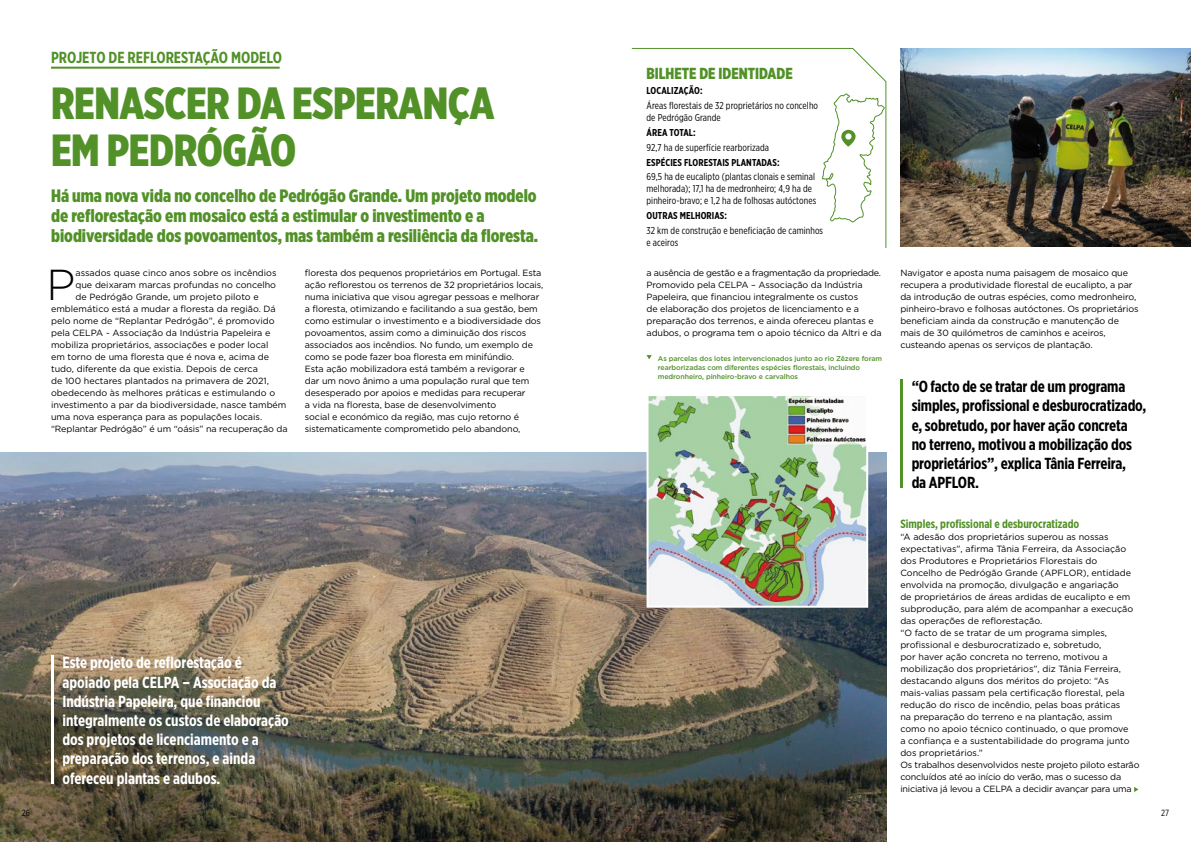
<style>
.page{position:relative;width:1191px;height:842px;background:#fff}
.page>*{position:absolute;margin:0;border:0;box-sizing:border-box;transform-origin:0 0}
.t1{font:900 45px/47px "Gotham X Narrow";letter-spacing:-.01em;color:#519127}
.t2{font:300 43.3px "Gotham";color:#000}
.t3{font:900 18px/20px "Gotham X Narrow";color:#519127}
.t4{font:700 16px/19.2px "Gotham X Narrow";color:#fff}
.t5{font:700 16px/19.2px "Gotham X Narrow";letter-spacing:-.01em;color:#000}
.t6{font:700 16px "Gotham X Narrow";color:#519127}
.t7{font:900 16px "Gotham X Narrow";color:#519127}
.t8{font:700 12px "Gotham X Narrow";color:#519127}
.t9{font:10px/12px "Gotham X Narrow";letter-spacing:.01em;color:#000}
.t10{font:700 10px "Gotham X Narrow";letter-spacing:.01em;color:#000}
.t11{font:9px/12px "Gotham";letter-spacing:-.01em;color:#000}
.t12{font:9px "Gotham X Narrow";color:#000}
.t13{font:500 7px/9px "Gotham";letter-spacing:-.01em;color:#519127}
</style>
<div class="page">
<hr style="left:51px;top:67px;width:229px;height:2px;background:#519127">
<img style="left:0;top:452px;width:886px;height:390px">
<hr style="left:51px;top:656px;width:2px;height:127px;background:#fff">
<hr style="left:900px;top:379px;width:2px;height:109px;background:#519127">
<img style="left:649px;top:397px;width:216px;height:208px">
<div style="left:646px;top:394px;width:222px;height:214px;border:2px solid #fff"></div>
<svg style="left:631px;top:48px;width:255px;height:200px"></svg>
<img style="left:901px;top:48px;width:290px;height:199px">
<svg style="left:646px;top:355px;width:6px;height:4px"></svg>
<svg style="left:1134px;top:787px;width:4px;height:5px"></svg>
<h3 class="t6" style="left:51px;top:48px;width:232px">PROJETO DE REFLORESTAÇÃO MODELO</h3>
<h1 class="t1" style="left:51px;top:79px;width:445px">RENASCER DA ESPERANÇA<br>EM PEDRÓGÃO</h1>
<h3 class="t3" style="left:51px;top:186px;width:488px">Há uma nova vida no concelho de Pedrógão Grande. Um projeto modelo de reflorestação em mosaico está a estimular o investimento e a biodiversidade dos povoamentos, mas também a resiliência da floresta.</h3>
<h3 class="t7" style="left:646px;top:64px;width:148px">BILHETE DE IDENTIDADE</h3>
<p class="t10" style="left:646px;top:85px;width:58px">LOCALIZAÇÃO:</p>
<p class="t9" style="left:646px;top:99px;width:173px">Áreas florestais de 32 proprietários no concelho de Pedrógão Grande</p>
<p class="t10" style="left:646px;top:126px;width:51px">ÁREA TOTAL:</p>
<p class="t9" style="left:646px;top:141px;width:124px">92,7 ha de superfície rearborizada</p>
<p class="t10" style="left:646px;top:156px;width:134px">ESPÉCIES FLORESTAIS PLANTADAS:</p>
<p class="t9" style="left:646px;top:171px;width:171px">69,5 ha de eucalipto (plantas clonais e seminal melhorada); 17,1 ha de medronheiro; 4,9 ha de pinheiro-bravo; e 1,2 ha de folhosas autóctones</p>
<p class="t10" style="left:646px;top:210px;width:82px">OUTRAS MELHORIAS:</p>
<p class="t9" style="left:646px;top:224px;width:178px">32 km de construção e beneficiação de caminhos e aceiros</p>
<h2 class="t2" style="left:47px;top:257px;width:30px">P</h2>
<p class="t11" style="left:75px;top:267px;width:202px">assados quase cinco anos sobre os incêndios</p>
<p class="t11" style="left:75px;top:279px;width:202px">que deixaram marcas profundas no concelho</p>
<p class="t11" style="left:75px;top:291px;width:185px">de Pedrógão Grande, um projeto piloto e</p>
<p class="t11" style="left:51px;top:303px;width:226px">emblemático está a mudar a floresta da região. Dá</p>
<p class="t11" style="left:51px;top:315px;width:225px">pelo nome de “Replantar Pedrógão”, é promovido</p>
<p class="t11" style="left:51px;top:327px;width:221px">pela CELPA - Associação da Indústria Papeleira e</p>
<p class="t11" style="left:51px;top:339px;width:219px">mobiliza proprietários, associações e poder local</p>
<p class="t11" style="left:51px;top:351px;width:220px">em torno de uma floresta que é nova e, acima de</p>
<p class="t11" style="left:51px;top:363px;width:208px">tudo, diferente da que existia. Depois de cerca</p>
<p class="t11" style="left:51px;top:375px;width:219px">de 100 hectares plantados na primavera de 2021,</p>
<p class="t11" style="left:51px;top:387px;width:226px">obedecendo às melhores práticas e estimulando o</p>
<p class="t11" style="left:51px;top:399px;width:237px">investimento a par da biodiversidade, nasce também</p>
<p class="t11" style="left:51px;top:411px;width:213px">uma nova esperança para as populações locais.</p>
<p class="t11" style="left:51px;top:423px;width:238px">“Replantar Pedrógão” é um “oásis” na recuperação da</p>
<p class="t11" style="left:305px;top:267px;width:240px">floresta dos pequenos proprietários em Portugal. Esta ação reflorestou os terrenos de 32 proprietários locais, numa iniciativa que visou agregar pessoas e melhorar a floresta, otimizando e facilitando a sua gestão, bem como estimular o investimento e a biodiversidade dos povoamentos, assim como a diminuição dos riscos associados aos incêndios. No fundo, um exemplo de como se pode fazer boa floresta em minifúndio.<br>Esta ação mobilizadora está também a revigorar e<br>dar um novo ânimo a uma população rural que tem desesperado por apoios e medidas para recuperar<br>a vida na floresta, base de desenvolvimento<br>social e económico da região, mas cujo retorno é sistematicamente comprometido pelo abandono,</p>
<p class="t11" style="left:646px;top:267px;width:236px">a ausência de gestão e a fragmentação da propriedade.<br>Promovido pela CELPA – Associação da Indústria Papeleira, que financiou integralmente os custos<br>de elaboração dos projetos de licenciamento e a preparação dos terrenos, e ainda ofereceu plantas e adubos, o programa tem o apoio técnico da Altri e da</p>
<p class="t13" style="left:658px;top:354px;width:226px">As parcelas dos lotes intervencionados junto ao rio Zêzere foram rearborizadas com diferentes espécies florestais, incluindo medronheiro, pinheiro-bravo e carvalhos</p>
<h3 class="t4" style="left:62px;top:653px;width:228px">Este projeto de reflorestação é apoiado pela CELPA – Associação da Indústria Papeleira, que financiou integralmente os custos de elaboração dos projetos de licenciamento e a preparação dos terrenos, e ainda ofereceu plantas e adubos.</h3>
<p class="t11" style="left:900px;top:267px;width:240px">Navigator e aposta numa paisagem de mosaico que recupera a produtividade florestal de eucalipto, a par da introdução de outras espécies, como medronheiro, pinheiro-bravo e folhosas autóctones. Os proprietários beneficiam ainda da construção e manutenção de mais de 30 quilómetros de caminhos e aceiros, custeando apenas os serviços de plantação.</p>
<h3 class="t5" style="left:911px;top:377px;width:236px">“O facto de se tratar de um programa simples, profissional e desburocratizado, e, sobretudo, por haver ação concreta no terreno, motivou a mobilização dos proprietários”, explica Tânia Ferreira,<br>da APFLOR.</h3>
<h3 class="t8" style="left:900px;top:516px;width:180px">Simples, profissional e desburocratizado</h3>
<p class="t11" style="left:900px;top:531px;width:241px">“A adesão dos proprietários superou as nossas expectativas”, afirma Tânia Ferreira, da Associação dos Produtores e Proprietários Florestais do Concelho de Pedrógão Grande (APFLOR), entidade envolvida na promoção, divulgação e angariação<br>de proprietários de áreas ardidas de eucalipto e em subprodução, para além de acompanhar a execução das operações de reflorestação.<br>“O facto de se tratar de um programa simples, profissional e desburocratizado e, sobretudo,<br>por haver ação concreta no terreno, motivou a mobilização dos proprietários”, diz Tânia Ferreira, destacando alguns dos méritos do projeto: “As mais-valias passam pela certificação florestal, pela redução do risco de incêndio, pelas boas práticas<br>na preparação do terreno e na plantação, assim como no apoio técnico continuado, o que promove<br>a confiança e a sustentabilidade do programa junto dos proprietários.”<br>Os trabalhos desenvolvidos neste projeto piloto estarão concluídos até ao início do verão, mas o sucesso da iniciativa já levou a CELPA a decidir avançar para uma</p>
<p class="t12" style="left:22px;top:807px;width:9px">26</p>
<p class="t12" style="left:1161px;top:807px;width:9px">27</p>
</div>
